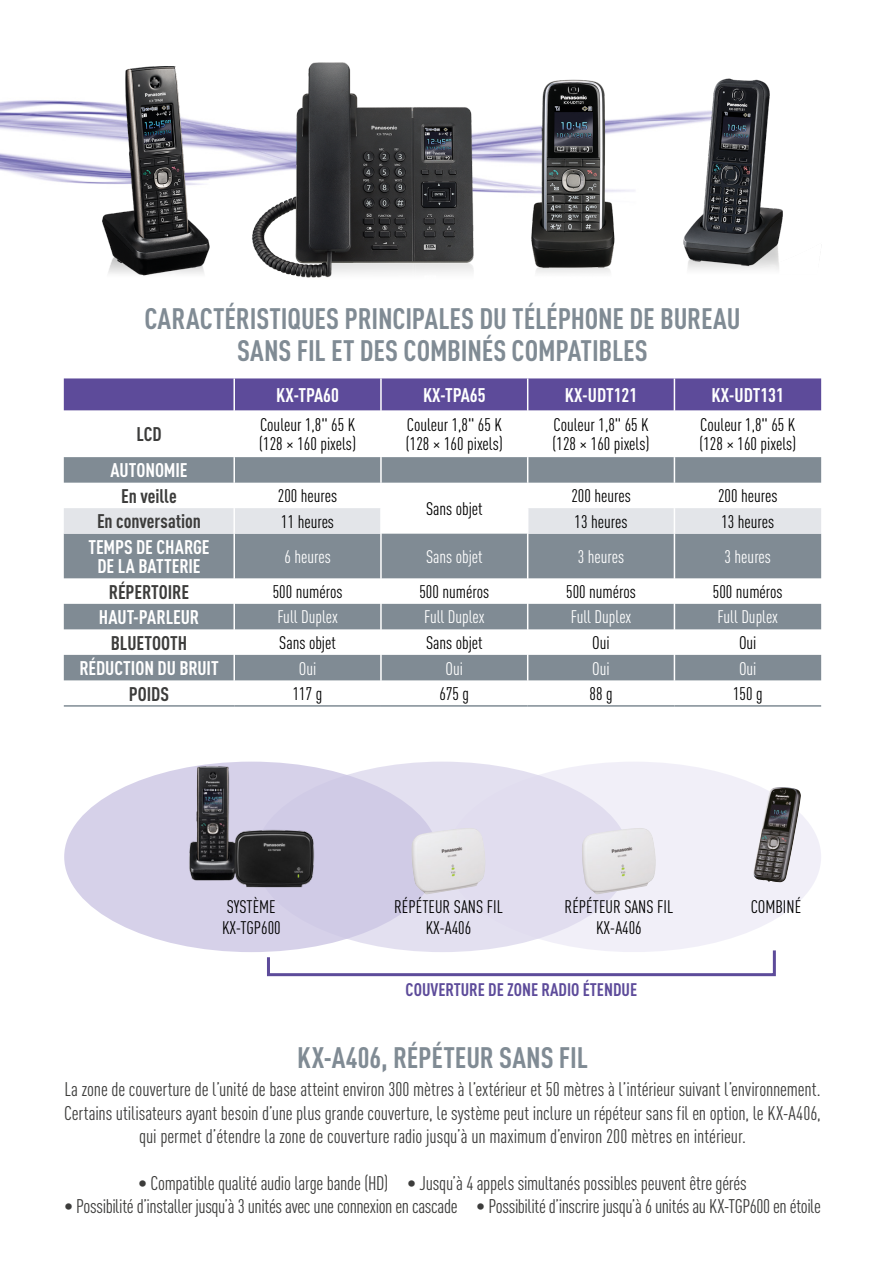
<style>
.page{position:relative;width:885px;height:1263px;background:#fff}
.page>*{position:absolute;margin:0;border:0;box-sizing:border-box;transform-origin:0 0}
.t1{font:700 condensed 29.25px/31.5px "DIN Pro";letter-spacing:-.005em;color:#808b94;text-align:center}
.t2{font:condensed 19.5px/23.4px "DIN Pro";letter-spacing:-.01em;color:#3c3c3b;text-align:center}
.t3{font:700 condensed 19.5px/19.5px "DIN Pro";letter-spacing:-.005em;color:#fff;text-align:center}
.t4{font:700 condensed 19.5px "DIN Pro";color:#3c3c3b}
.t5{font:condensed 18px/19.5px "DIN Pro";color:#000}
.t6{font:condensed 18px "DIN Pro";color:#fff}
.t7{font:700 condensed 18px "DIN Pro";color:#5d4b9a}
</style>
<div class="page">
<div style="left:446px;top:762px;width:375px;height:190px;background:#eeecf7;border-radius:50%"></div>
<div style="left:255px;top:762px;width:374px;height:190px;background:#ddd9ed;border-radius:50%"></div>
<div style="left:64px;top:762px;width:374px;height:190px;background:#d6d1e9;border-radius:50%"></div>
<img style="left:0;top:100px;width:64px;height:83px">
<div style="left:64px;top:378px;width:757px;height:32px;background:#5d4b9a"></div>
<svg style="left:64px;top:534px;width:757px;height:146px;fill:#808b94"></svg>
<hr style="left:233px;top:378px;width:2px;height:32px;background:#fff">
<hr style="left:380px;top:378px;width:1px;height:32px;background:#fff">
<hr style="left:527px;top:378px;width:1px;height:32px;background:#fff">
<hr style="left:673px;top:378px;width:2px;height:32px;background:#fff">
<svg style="left:64px;top:457px;width:757px;height:77px"></svg>
<hr style="left:673px;top:508px;width:2px;height:26px;background:#fff">
<hr style="left:233px;top:534px;width:2px;height:44px;background:#fff">
<hr style="left:380px;top:534px;width:1px;height:44px;background:#fff">
<hr style="left:527px;top:534px;width:1px;height:44px;background:#fff">
<hr style="left:673px;top:534px;width:2px;height:44px;background:#fff">
<hr style="left:233px;top:578px;width:2px;height:26px;background:#fff">
<hr style="left:673px;top:578px;width:2px;height:26px;background:#fff">
<hr style="left:233px;top:604px;width:2px;height:25px;background:#fff">
<hr style="left:673px;top:604px;width:2px;height:25px;background:#fff">
<hr style="left:233px;top:629px;width:2px;height:26px;background:#fff">
<hr style="left:673px;top:629px;width:2px;height:26px;background:#fff">
<hr style="left:233px;top:655px;width:2px;height:25px;background:#fff">
<svg style="left:380px;top:578px;width:1px;height:103px"></svg>
<svg style="left:527px;top:578px;width:1px;height:103px"></svg>
<hr style="left:673px;top:655px;width:2px;height:25px;background:#fff">
<hr style="left:64px;top:705px;width:170px;height:2px;background:#808b94">
<hr style="left:234px;top:705px;width:147px;height:2px;background:#808b94">
<hr style="left:381px;top:705px;width:146px;height:2px;background:#808b94">
<hr style="left:527px;top:705px;width:147px;height:2px;background:#808b94">
<hr style="left:674px;top:705px;width:147px;height:2px;background:#808b94">
<img style="left:64px;top:62px;width:719px;height:216px">
<img style="left:186px;top:763px;width:131px;height:125px">
<img style="left:411px;top:828px;width:74px;height:66px">
<img style="left:582px;top:828px;width:74px;height:66px">
<img style="left:753px;top:787px;width:48px;height:95px">
<svg style="left:267px;top:947px;width:509px;height:30px"></svg>
<h1 class="t1" style="left:144px;top:300px;width:597px">CARACTÉRISTIQUES PRINCIPALES DU TÉLÉPHONE DE BUREAU<br>SANS FIL ET DES COMBINÉS COMPATIBLES</h1>
<p class="t3" style="left:276px;top:383px;width:64px">KX-TPA60</p>
<p class="t3" style="left:423px;top:383px;width:64px">KX-TPA65</p>
<p class="t3" style="left:565px;top:383px;width:74px">KX-UDT121</p>
<p class="t3" style="left:711px;top:383px;width:74px">KX-UDT131</p>
<p class="t4" style="left:136px;top:419px;width:27px">LCD</p>
<p class="t5" style="left:259px;top:413px;width:98px">Couleur 1,8" 65 K (128 × 160 pixels)</p>
<p class="t5" style="left:406px;top:413px;width:98px">Couleur 1,8" 65 K (128 × 160 pixels)</p>
<p class="t5" style="left:552px;top:413px;width:98px">Couleur 1,8" 65 K (128 × 160 pixels)</p>
<p class="t5" style="left:699px;top:413px;width:98px">Couleur 1,8" 65 K (128 × 160 pixels)</p>
<p class="t3" style="left:110px;top:459px;width:78px">AUTONOMIE</p>
<p class="t4" style="left:121px;top:481px;width:57px">En veille</p>
<p class="t5" style="left:278px;top:485px;width:61px">200 heures</p>
<p class="t5" style="left:426px;top:498px;width:58px">Sans objet</p>
<p class="t5" style="left:571px;top:485px;width:61px">200 heures</p>
<p class="t5" style="left:718px;top:485px;width:61px">200 heures</p>
<p class="t4" style="left:97px;top:507px;width:105px">En conversation</p>
<p class="t5" style="left:281px;top:510px;width:54px">11 heures</p>
<p class="t5" style="left:574px;top:510px;width:54px">13 heures</p>
<p class="t5" style="left:721px;top:510px;width:54px">13 heures</p>
<p class="t3" style="left:88px;top:535px;width:123px">TEMPS DE CHARGE<br>DE LA BATTERIE</p>
<p class="t6" style="left:284px;top:544px;width:48px">6 heures</p>
<p class="t6" style="left:426px;top:544px;width:58px">Sans objet</p>
<p class="t6" style="left:578px;top:544px;width:48px">3 heures</p>
<p class="t6" style="left:724px;top:544px;width:48px">3 heures</p>
<p class="t4" style="left:109px;top:577px;width:82px">RÉPERTOIRE</p>
<p class="t5" style="left:273px;top:580px;width:71px">500 numéros</p>
<p class="t5" style="left:419px;top:580px;width:71px">500 numéros</p>
<p class="t5" style="left:566px;top:580px;width:71px">500 numéros</p>
<p class="t5" style="left:712px;top:580px;width:71px">500 numéros</p>
<p class="t3" style="left:99px;top:606px;width:102px">HAUT-PARLEUR</p>
<p class="t6" style="left:277px;top:604px;width:62px">Full Duplex</p>
<p class="t6" style="left:424px;top:604px;width:62px">Full Duplex</p>
<p class="t6" style="left:570px;top:604px;width:62px">Full Duplex</p>
<p class="t6" style="left:717px;top:604px;width:62px">Full Duplex</p>
<p class="t4" style="left:111px;top:628px;width:78px">BLUETOOTH</p>
<p class="t5" style="left:279px;top:631px;width:58px">Sans objet</p>
<p class="t5" style="left:426px;top:631px;width:58px">Sans objet</p>
<p class="t5" style="left:592px;top:631px;width:19px">Oui</p>
<p class="t5" style="left:739px;top:631px;width:19px">Oui</p>
<p class="t3" style="left:79px;top:657px;width:141px">RÉDUCTION DU BRUIT</p>
<p class="t6" style="left:299px;top:655px;width:19px">Oui</p>
<p class="t6" style="left:445px;top:655px;width:19px">Oui</p>
<p class="t6" style="left:592px;top:655px;width:19px">Oui</p>
<p class="t6" style="left:739px;top:655px;width:19px">Oui</p>
<p class="t4" style="left:129px;top:679px;width:42px">POIDS</p>
<p class="t5" style="left:293px;top:683px;width:31px">117 g</p>
<p class="t5" style="left:439px;top:683px;width:31px">675 g</p>
<p class="t5" style="left:589px;top:683px;width:25px">88 g</p>
<p class="t5" style="left:733px;top:683px;width:31px">150 g</p>
<p class="t5" style="left:222px;top:894px;width:60px;line-height:21.6px">SYSTÈME<br>KX-TGP600</p>
<p class="t5" style="left:394px;top:894px;width:110px;line-height:21.6px;text-align:center">RÉPÉTEUR SANS FIL<br>KX-A406</p>
<p class="t5" style="left:564px;top:894px;width:110px;line-height:21.6px;text-align:center">RÉPÉTEUR SANS FIL<br>KX-A406</p>
<p class="t5" style="left:750px;top:895px;width:52px">COMBINÉ</p>
<p class="t7" style="left:405px;top:976px;width:233px">COUVERTURE DE ZONE RADIO ÉTENDUE</p>
<h1 class="t1" style="left:297px;top:1040px;width:292px">KX-A406, RÉPÉTEUR SANS FIL</h1>
<p class="t2" style="left:64px;top:1076px;width:758px">La zone de couverture de l’unité de base atteint environ 300 mètres à l’extérieur et 50 mètres à l’intérieur suivant l’environnement.<br>Certains utilisateurs ayant besoin d’une plus grande couverture, le système peut inclure un répéteur sans fil en option, le KX-A406, qui permet d’étendre la zone de couverture radio jusqu’à un maximum d’environ 200 mètres en intérieur.</p>
<p class="t2" style="left:138px;top:1170px;width:610px">• Compatible qualité audio large bande (HD) • Jusqu’à 4 appels simultanés possibles peuvent être gérés</p>
<p class="t2" style="left:64px;top:1193px;width:758px">• Possibilité d’installer jusqu’à 3 unités avec une connexion en cascade • Possibilité d’inscrire jusqu’à 6 unités au KX-TGP600 en étoile</p>
</div>
